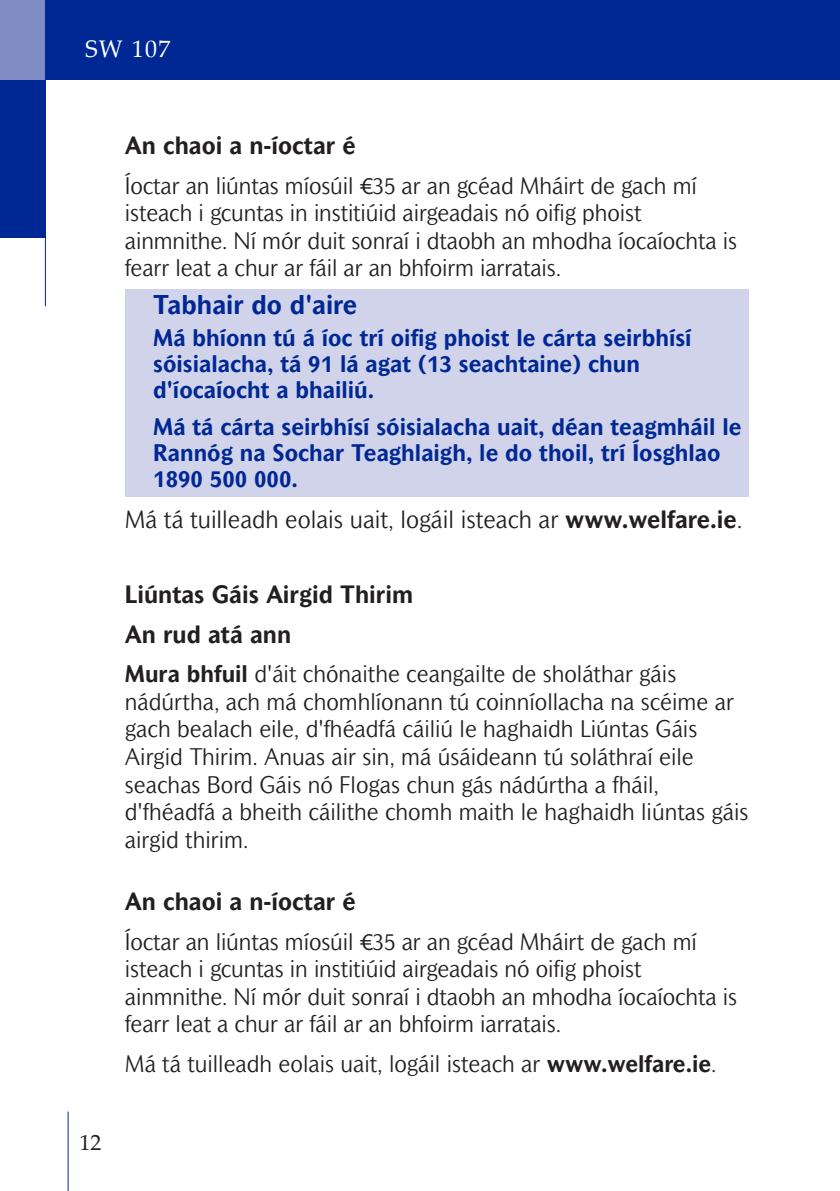
<style>
.page{position:relative;width:840px;height:1191px;background:#fff}
.page>*{position:absolute;margin:0;border:0;box-sizing:border-box;transform-origin:0 0}
.t1{font:700 26px "Mahsuri Sans";color:#002894}
.t2{font:700 24px/40.2px "Mahsuri Sans";color:#231f20}
.t3{font:300 24px "Mahsuri Sans";color:#231f20}
.t4{font:24px "Palatino Linotype";color:#fff}
.t5{font:300 23px/27.6px "Mahsuri Sans";letter-spacing:-.005em;color:#231f20}
.t6{font:700 23px/26px "Mahsuri Sans";color:#002894}
.t7{font:22px "Palatino Linotype";color:#231f20}
.s1{font-family:"Meta Standard Life Pro TF Norm";font-weight:400}
.s2{font-weight:700}
</style>
<div class="page">
<div style="left:45px;top:0;width:794px;height:79px;background:#002894"></div>
<div style="left:0;top:79px;width:45px;height:159px;background:#002894"></div>
<hr style="left:68px;top:1111px;width:1px;height:80px;background:#002894">
<div style="left:0;top:0;width:45px;height:79px;background:#828cc4"></div>
<hr style="left:45px;top:0;width:1px;height:306px;background:#002894">
<div style="left:125px;top:289px;width:623px;height:208px;background:#d0d3e9"></div>
<p class="t4" style="left:85px;top:40px;width:87px">SW 107</p>
<p class="t2" style="left:125px;top:127px;width:232px">An chaoi a n-íoctar é</p>
<p class="t5" style="left:125px;top:173px;width:613px">Íoctar an liúntas míosúil <span class="s1">€</span>35 ar an gcéad Mháirt de gach mí isteach i gcuntas in institiúid airgeadais nó oifig phoist ainmnithe. Ní mór duit sonraí i dtaobh an mhodha íocaíochta is fearr leat a chur ar fáil ar an bhfoirm iarratais.</p>
<p class="t1" style="left:153px;top:295px;width:205px">Tabhair do d'aire</p>
<p class="t6" style="left:153px;top:326px;width:539px">Má bhíonn tú á íoc trí oifig phoist le cárta seirbhísí sóisialacha, tá 91 lá agat (13 seachtaine) chun d'íocaíocht a bhailiú.</p>
<p class="t6" style="left:153px;top:416px;width:589px">Má tá cárta seirbhísí sóisialacha uait, déan teagmháil le<br>Rannóg na Sochar Teaghlaigh, le do thoil, trí Íosghlao<br>1890 500 000.</p>
<p class="t3" style="left:125px;top:511px;width:618px">Má tá tuilleadh eolais uait, logáil isteach ar <span class="s2">www.welfare.ie</span>.</p>
<p class="t2" style="left:125px;top:575px;width:290px">Liúntas Gáis Airgid Thirim<br>An rud atá ann</p>
<p class="t5" style="left:125px;top:662px;width:624px"><span class="s2">Mura bhfuil</span> d'áit chónaithe ceangailte de sholáthar gáis nádúrtha, ach má chomhlíonann tú coinníollacha na scéime ar gach bealach eile, d'fhéadfá cáiliú le haghaidh Liúntas Gáis Airgid Thirim. Anuas air sin, má úsáideann tú soláthraí eile seachas Bord Gáis nó Flogas chun gás nádúrtha a fháil, d'fhéadfá a bheith cáilithe chomh maith le haghaidh liúntas gáis airgid thirim.</p>
<p class="t7" style="left:79px;top:1134px;width:23px">12</p>
<p class="t2" style="left:125px;top:883px;width:232px">An chaoi a n-íoctar é</p>
<p class="t5" style="left:125px;top:929px;width:613px">Íoctar an liúntas míosúil <span class="s1">€</span>35 ar an gcéad Mháirt de gach mí isteach i gcuntas in institiúid airgeadais nó oifig phoist ainmnithe. Ní mór duit sonraí i dtaobh an mhodha íocaíochta is fearr leat a chur ar fáil ar an bhfoirm iarratais.</p>
<p class="t5" style="left:125px;top:1051px;width:593px">Má tá tuilleadh eolais uait, logáil isteach ar <span class="s2">www.welfare.ie</span>.</p>
</div>
